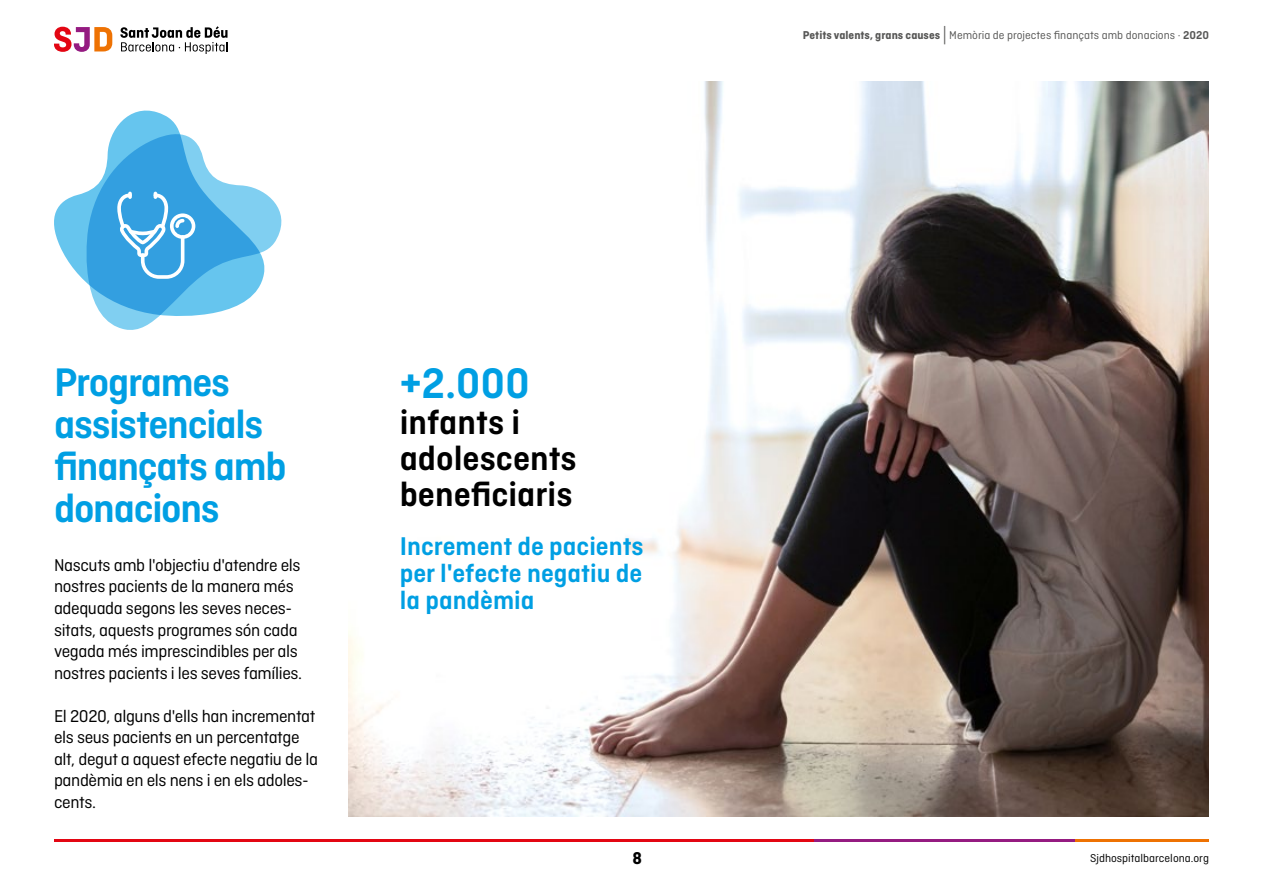
<style>
.page{position:relative;width:1263px;height:893px;background:#fff}
.page>*{position:absolute;margin:0;border:0;box-sizing:border-box;transform-origin:0 0}
.t1{font:600 45px "Ciutadella";color:#009fe3}
.t2{font:600 42px/42px "Ciutadella";letter-spacing:-.03em;color:#009fe3}
.t3{font:600 36px/36px "Ciutadella";color:#000}
.t4{font:600 27px/27px "Ciutadella";color:#009fe3;text-align:justify}
.t5{font:18px/21.6px "Ciutadella";letter-spacing:-.02em;color:#000}
.t6{font:700 18px "Ciutadella";color:#000}
.t7{font:12px "Ciutadella";color:#575756}
.t8{font:12px "Ciutadella";color:#000}
.s1{font-weight:700}
.s2{font-weight:300;font-size:21px}
.s3{font-weight:600}
</style>
<div class="page">
<hr style="left:1075px;top:839px;width:134px;height:3px;background:#ee7203">
<hr style="left:813px;top:839px;width:262px;height:3px;background:#951b81">
<hr style="left:54px;top:839px;width:759px;height:3px;background:#e30613">
<svg style="left:120px;top:26px;width:107px;height:28px"></svg>
<svg style="left:54px;top:27px;width:58px;height:25px"></svg>
<img style="left:348px;top:81px;width:861px;height:736px">
<svg style="left:54px;top:110px;width:123px;height:169px"></svg>
<svg style="left:83px;top:127px;width:199px;height:203px"></svg>
<h2 class="t2" style="left:54px;top:361px;width:234px">Programes assistencials finançats amb donacions</h2>
<h1 class="t1" style="left:400px;top:357px;width:132px">+2.000</h1>
<h3 class="t3" style="left:400px;top:404px;width:179px">infants i adolescents beneficiaris</h3>
<h3 class="t4" style="left:400px;top:532px;width:246px">Increment de pacients per l'efecte negatiu de la pandèmia</h3>
<p class="t5" style="left:54px;top:554px;width:250px">Nascuts amb l'objectiu d'atendre els nostres pacients de la manera més adequada segons les seves neces&shy;sitats, aquests programes són cada vegada més imprescindibles per als nostres pacients i les seves famílies.</p>
<p class="t5" style="left:54px;top:705px;width:266px">El 2020, alguns d'ells han incrementat els seus pacients en un percentatge alt, degut a aquest efecte negatiu de la pandèmia en els nens i en els adoles&shy;cents.</p>
<p class="t7" style="left:803px;top:29px;width:408px"><span class="s1">Petits valents, grans causes</span> <span class="s2">|</span> Memòria de projectes finançats amb donacions · <span class="s3">2020</span></p>
<p class="t6" style="left:632px;top:847px;width:11px">8</p>
<p class="t8" style="left:1090px;top:851px;width:120px">Sjdhospitalbarcelona.org</p>
</div>
